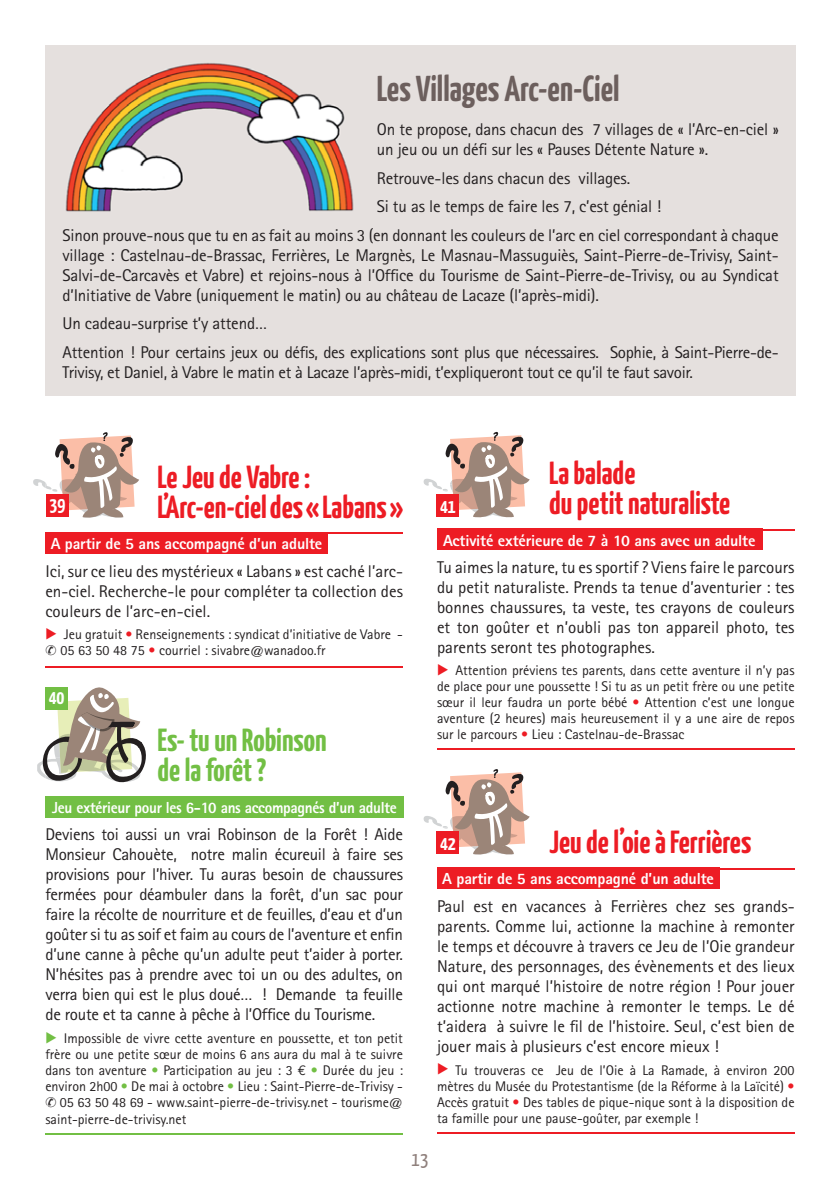
<style>
.page{position:relative;width:840px;height:1191px;background:#fff}
.page>*{position:absolute;margin:0;border:0;box-sizing:border-box;transform-origin:0 0}
.t1{font:700 36px "Yanone Kaffeesatz";color:#6c5f5d}
.t2{font:700 32px/30px "Yanone Kaffeesatz";color:#ed1c24}
.t3{font:700 32px/30px "Yanone Kaffeesatz";color:#72bf44}
.t4{font:20px "Yanone Kaffeesatz";color:#8f807c}
.t5{font:700 19.8px "Yanone Kaffeesatz";letter-spacing:-.01em;color:#fff}
.t6{font:17px/20px "Rotis Sans Serif";letter-spacing:-.01em;color:#231f20;text-align:justify}
.t7{font:800 16px "Rotis Sans Serif";letter-spacing:-.01em;color:#fff}
.t8{font:800 16px "Rotis Sans Serif";letter-spacing:-.01em;color:#fff;scale:.95 1}
.t9{font:14px/16px "Rotis Sans Serif";color:#231f20;text-align:justify}
.s1{color:#ed1c24}
.s2{color:#72bf44}
.s3{font-family:"Euro Mono"}
</style>
<div class="page">
<hr style="left:45px;top:532px;width:358px;height:1px;background:#ed1c24">
<div style="left:45px;top:532px;width:282px;height:21px;background:#ed1c24"></div>
<hr style="left:45px;top:666px;width:358px;height:1px;background:#ed1c24">
<div style="left:45px;top:795px;width:358px;height:22px;background:#72bf44"></div>
<hr style="left:45px;top:1133px;width:358px;height:1px;background:#72bf44">
<hr style="left:437px;top:529px;width:357px;height:1px;background:#ed1c24">
<div style="left:437px;top:528px;width:325px;height:22px;background:#ed1c24"></div>
<hr style="left:437px;top:748px;width:357px;height:1px;background:#ed1c24">
<hr style="left:437px;top:868px;width:357px;height:1px;background:#ed1c24">
<div style="left:437px;top:867px;width:281px;height:22px;background:#ed1c24"></div>
<hr style="left:437px;top:1132px;width:357px;height:1px;background:#ed1c24">
<svg style="left:37px;top:687px;width:109px;height:96px"></svg>
<div style="left:45px;top:687px;width:23px;height:22px;background:#72bf44"></div>
<svg style="left:33px;top:432px;width:106px;height:86px"></svg>
<div style="left:46px;top:494px;width:23px;height:23px;background:#ed1c24"></div>
<svg style="left:423px;top:431px;width:106px;height:87px"></svg>
<div style="left:436px;top:494px;width:23px;height:23px;background:#ed1c24"></div>
<svg style="left:423px;top:769px;width:106px;height:86px"></svg>
<div style="left:436px;top:831px;width:23px;height:23px;background:#ed1c24"></div>
<div style="left:45px;top:45px;width:750px;height:351px;background:#e5e0de"></div>
<img style="left:65px;top:63px;width:289px;height:149px">
<h1 class="t1" style="left:376px;top:74px;width:244px">Les Villages Arc-en-Ciel</h1>
<p class="t6" style="left:376px;top:121px;width:403px">On te propose, dans chacun des 7 villages de « l’Arc-en-ciel » un jeu ou un défi sur les « Pauses Détente Nature ».</p>
<p class="t6" style="left:376px;top:170px;width:255px">Retrouve-les dans chacun des villages.</p>
<p class="t6" style="left:376px;top:198px;width:286px">Si tu as le temps de faire les 7, c’est génial !</p>
<p class="t6" style="left:62px;top:227px;width:717px">Sinon prouve-nous que tu en as fait au moins 3 (en donnant les couleurs de l’arc en ciel correspondant à chaque</p>
<p class="t6" style="left:62px;top:247px;width:717px">village : Castelnau-de-Brassac, Ferrières, Le Margnès, Le Masnau-Massuguiès, Saint-Pierre-de-Trivisy, Saint-Salvi-de-Carcavès et Vabre) et rejoins-nous à l’Office du Tourisme de Saint-Pierre-de-Trivisy, ou au Syndicat d’Initiative de Vabre (uniquement le matin) ou au château de Lacaze (l’après-midi).</p>
<p class="t6" style="left:62px;top:311px;width:717px;line-height:28.6px">Un cadeau-surprise t’y attend…<br>Attention ! Pour certains jeux ou défis, des explications sont plus que nécessaires. Sophie, à Saint-Pierre-de-</p>
<p class="t6" style="left:62px;top:364px;width:631px">Trivisy, et Daniel, à Vabre le matin et à Lacaze l’après-midi, t’expliqueront tout ce qu’il te faut savoir.</p>
<h2 class="t2" style="left:549px;top:460px;width:182px">La balade<br>du petit naturaliste</h2>
<p class="t7" style="left:443px;top:534px;width:314px">Activité extérieure de 7 à 10 ans avec un adulte</p>
<p class="t6" style="left:437px;top:559px;width:359px">Tu aimes la nature, tu es sportif ? Viens faire le parcours du petit naturaliste. Prends ta tenue d’aventurier : tes bonnes chaussures, ta veste, tes crayons de couleurs et ton goûter et n’oubli pas ton appareil photo, tes parents seront tes photographes.</p>
<p class="t9" style="left:437px;top:663px;width:359px;text-indent:18px">Attention préviens tes parents, dans cette aventure il n’y pas de place pour une poussette ! Si tu as un petit frère ou une petite sœur il leur faudra un porte bébé <span class="s1">•</span> Attention c’est une longue aventure (2 heures) mais heureusement il y a une aire de repos sur le parcours <span class="s1">•</span> Lieu : Castelnau-de-Brassac</p>
<h2 class="t2" style="left:157px;top:463px;width:247px">Le Jeu de Vabre :<br>L’Arc-en-ciel des « Labans »</h2>
<p class="t7" style="left:51px;top:538px;width:273px">A partir de 5 ans accompagné d’un adulte</p>
<p class="t6" style="left:45px;top:562px;width:359px">Ici, sur ce lieu des mystérieux « Labans » est caché l’arc&shy;en-ciel. Recherche-le pour compléter ta collection des couleurs de l’arc-en-ciel.</p>
<p class="t9" style="left:45px;top:627px;width:359px;text-indent:18px">Jeu gratuit <span class="s1">•</span> Renseignements : syndicat d’initiative de Vabre - ✆ 05 63 50 48 75 <span class="s1">•</span> courriel : sivabre@wanadoo.fr</p>
<p class="t5" style="left:50px;top:496px;width:17px">39</p>
<p class="t5" style="left:440px;top:498px;width:17px">41</p>
<p class="t5" style="left:49px;top:689px;width:17px">40</p>
<h2 class="t3" style="left:157px;top:727px;width:170px">Es- tu un Robinson de la forêt ?</h2>
<p class="t8" style="left:52px;top:801px;width:364px">Jeu extérieur pour les 6-10 ans accompagnés d’un adulte</p>
<p class="t6" style="left:45px;top:826px;width:359px">Deviens toi aussi un vrai Robinson de la Forêt ! Aide Monsieur Cahouète, notre malin écureuil à faire ses provisions pour l’hiver. Tu auras besoin de chaussures fermées pour déambuler dans la forêt, d’un sac pour faire la récolte de nourriture et de feuilles, d’eau et d’un goûter si tu as soif et faim au cours de l’aventure et enfin d’une canne à pêche qu’un adulte peut t’aider à porter.<br>N’hésites pas à prendre avec toi un ou des adultes, on verra bien qui est le plus doué… ! Demande ta feuille de route et ta canne à pêche à l’Office du Tourisme.</p>
<p class="t9" style="left:45px;top:1031px;width:359px;text-indent:18px">Impossible de vivre cette aventure en poussette, et ton petit frère ou une petite sœur de moins 6 ans aura du mal à te suivre dans ton aventure <span class="s2">•</span> Participation au jeu : 3 <span class="s3">€</span> <span class="s2">•</span> Durée du jeu : environ 2h00 <span class="s2">•</span> De mai à octobre <span class="s2">•</span> Lieu : Saint-Pierre-de-Trivisy - ✆ 05 63 50 48 69 - www.saint-pierre-de-trivisy.net - tourisme@ saint-pierre-de-trivisy.net</p>
<h2 class="t2" style="left:549px;top:828px;width:203px">Jeu de l’oie à Ferrières</h2>
<p class="t7" style="left:442px;top:873px;width:273px">A partir de 5 ans accompagné d’un adulte</p>
<p class="t6" style="left:437px;top:898px;width:359px">Paul est en vacances à Ferrières chez ses grands&shy;parents. Comme lui, actionne la machine à remonter le temps et découvre à travers ce Jeu de l’Oie grandeur Nature, des personnages, des évènements et des lieux qui ont marqué l’histoire de notre région ! Pour jouer actionne notre machine à remonter le temps. Le dé t’aidera à suivre le fil de l’histoire. Seul, c’est bien de jouer mais à plusieurs c’est encore mieux !</p>
<p class="t9" style="left:437px;top:1063px;width:359px;text-indent:18px">Tu trouveras ce Jeu de l’Oie à La Ramade, à environ 200 mètres du Musée du Protestantisme (de la Réforme à la Laïcité) <span class="s1">• </span>Accès gratuit <span class="s1">•</span> Des tables de pique-nique sont à la disposition de ta famille pour une pause-goûter, par exemple !</p>
<p class="t5" style="left:440px;top:835px;width:17px">42</p>
<p class="t4" style="left:411px;top:1150px;width:18px">13</p>
</div>
